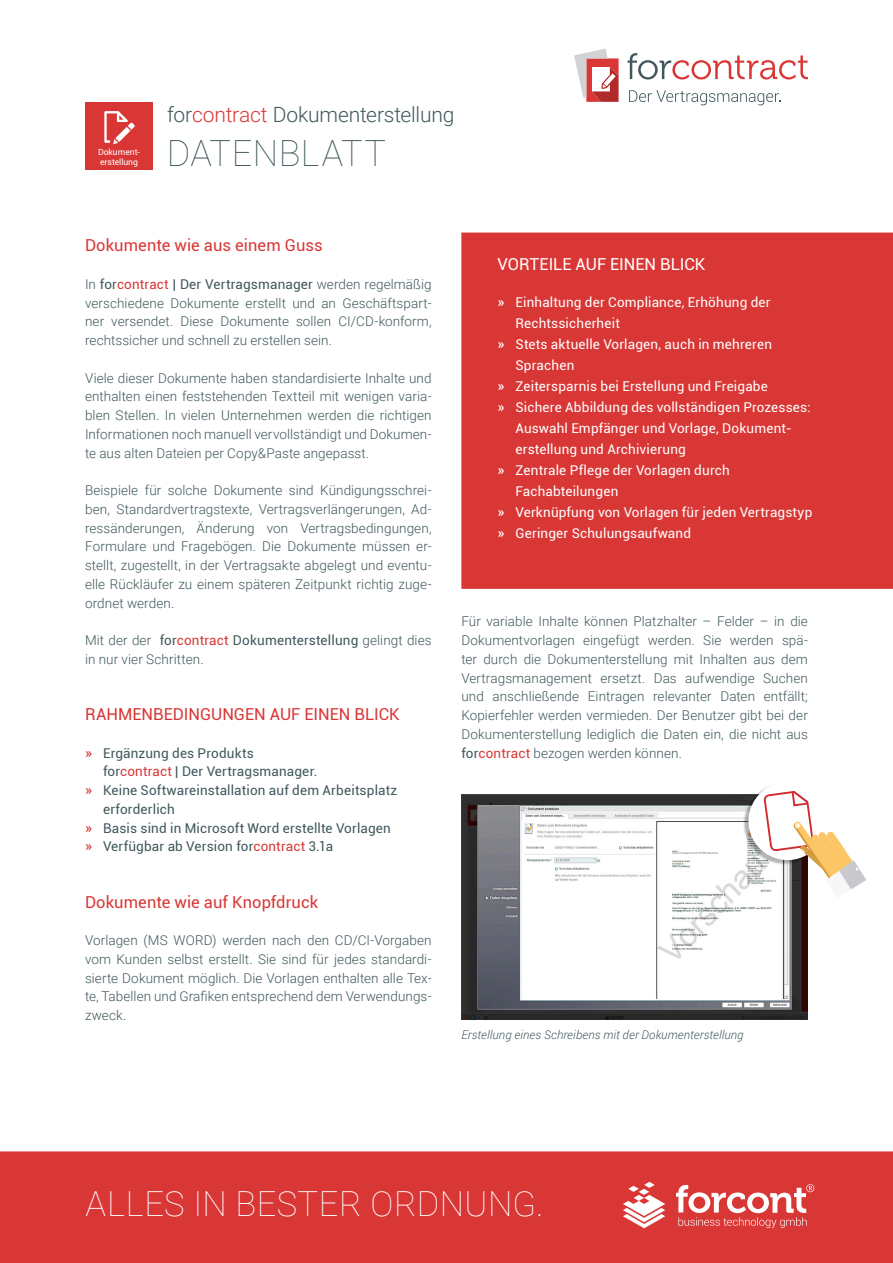
<style>
.page{position:relative;width:893px;height:1263px;background:#fff}
.page>*{position:absolute;margin:0;border:0;box-sizing:border-box;transform-origin:0 0}
.fc_Titel_H1{font:100 36px "Roboto";letter-spacing:.015em;color:#40585c}
.fc_Claim{font:100 34.5px "Roboto";letter-spacing:.01em;color:#fff}
.fc_Titel_H2{font:300 21px "Roboto";letter-spacing:-.005em;color:#40585c}
.fc_U2{font:16.5px "Roboto";color:#d93735}
.fc_U2_INFOBOX{font:16.5px "Roboto";color:#fff}
.fc_Fließtext{font:300 13.5px/18.8px "Roboto";letter-spacing:.005em;color:#40585c;text-align:justify}
.t1{font:13.5px/21px "Roboto";letter-spacing:.015em;color:#fff}
.t2{font:13.5px/18.8px "Roboto";letter-spacing:.01em;color:#40585c}
.fc_Bildunterschrift{font:italic 300 12px "Roboto";letter-spacing:.01em;color:#40585c}
.t3{font:8.55px/9.9px "Roboto";letter-spacing:-.005em;color:#fff}
.s1{color:#d93735}
.s2{font-weight:400}
.s3{font-weight:400;color:#d93735}
.s4{font-size:15px;color:#d93735}
.s5{font-size:15px}
</style>
<div class="page">
<div style="left:0;top:1151px;width:893px;height:112px;background:#d93735"></div>
<svg style="left:676px;top:1184px;width:138px;height:44px"></svg>
<svg style="left:623px;top:1182px;width:42px;height:46px"></svg>
<svg style="left:627px;top:53px;width:181px;height:27px"></svg>
<svg style="left:629px;top:90px;width:152px;height:15px"></svg>
<svg style="left:574px;top:49px;width:45px;height:53px"></svg>
<div style="left:461px;top:233px;width:432px;height:356px;background:#d93735"></div>
<img style="left:461px;top:795px;width:347px;height:225px">
<img style="left:741px;top:794px;width:5px;height:81px">
<svg style="left:746px;top:786px;width:120px;height:112px"></svg>
<div style="left:85px;top:102px;width:68px;height:68px;background:#d93735"></div>
<svg style="left:104px;top:111px;width:31px;height:33px"></svg>
<p class="t3" style="left:98px;top:147px;width:43px">Dokument&shy;erstellung</p>
<p class="fc_Titel_H2" style="left:167px;top:100px;width:289px">for<span class="s1">contract</span> Dokumenterstellung</p>
<p class="fc_Titel_H1" style="left:167px;top:128px;width:221px">DATENBLATT</p>
<p class="fc_U2" style="left:85px;top:234px;width:239px">Dokumente wie aus einem Guss</p>
<p class="fc_Fließtext" style="left:85px;top:274px;width:348px">In <span class="s2">for</span><span class="s3">contract</span> <span class="s2">| Der Vertragsmanager</span> werden regelmäßig verschiedene Dokumente erstellt und an Geschäftspart&shy;ner versendet. Diese Dokumente sollen CI/CD-konform, rechtssicher und schnell zu erstellen sein.</p>
<p class="fc_Fließtext" style="left:85px;top:368px;width:348px">Viele dieser Dokumente haben standardisierte Inhalte und enthalten einen feststehenden Textteil mit wenigen varia&shy;blen Stellen. In vielen Unternehmen werden die richtigen Informationen noch manuell vervollständigt und Dokumen&shy;te aus alten Dateien per Copy&amp;Paste angepasst.</p>
<p class="fc_Fließtext" style="left:85px;top:480px;width:348px">Beispiele für solche Dokumente sind Kündigungsschrei&shy;ben, Standardvertragstexte, Vertragsverlängerungen, Ad&shy;ressänderungen, Änderung von Vertragsbedingungen, Formulare und Fragebögen. Die Dokumente müssen er&shy;stellt, zugestellt, in der Vertragsakte abgelegt und eventu&shy;elle Rückläufer zu einem späteren Zeitpunkt richtig zuge&shy;ordnet werden.</p>
<p class="fc_Fließtext" style="left:85px;top:630px;width:348px">Mit der der <span class="s2">for</span><span class="s3">contract</span> <span class="s2">Dokumenterstellung</span> gelingt dies in nur vier Schritten.</p>
<p class="fc_U2" style="left:85px;top:703px;width:316px">RAHMENBEDINGUNGEN AUF EINEN BLICK</p>
<p class="t2" style="left:103px;top:743px;width:216px;text-indent:-18px"><span class="s4">»</span> Ergänzung des Produkts for<span class="s1">contract</span> | Der Vertragsmanager.</p>
<p class="t2" style="left:103px;top:780px;width:296px;text-indent:-18px"><span class="s4">»</span> Keine Softwareinstallation auf dem Arbeitsplatz erforderlich</p>
<p class="t2" style="left:85px;top:818px;width:307px"><span class="s4">»</span> Basis sind in Microsoft Word erstellte Vorlagen</p>
<p class="t2" style="left:85px;top:837px;width:250px"><span class="s4">»</span> Verfügbar ab Version for<span class="s1">contract</span> 3.1a</p>
<p class="fc_U2" style="left:85px;top:890px;width:235px">Dokumente wie auf Knopfdruck</p>
<p class="fc_Fließtext" style="left:85px;top:930px;width:348px">Vorlagen (MS WORD) werden nach den CD/CI-Vorgaben vom Kunden selbst erstellt. Sie sind für jedes standardi&shy;sierte Dokument möglich. Die Vorlagen enthalten alle Tex&shy;te, Tabellen und Grafiken entsprechend dem Verwendungs&shy;zweck.</p>
<p class="fc_U2_INFOBOX" style="left:497px;top:253px;width:209px">VORTEILE AUF EINEN BLICK</p>
<p class="t1" style="left:515px;top:291px;width:257px;text-indent:-18px"><span class="s5">»</span> Einhaltung der Compliance, Erhöhung der<br>Rechtssicherheit</p>
<p class="t1" style="left:515px;top:333px;width:258px;text-indent:-18px"><span class="s5">»</span> Stets aktuelle Vorlagen, auch in mehreren<br>Sprachen</p>
<p class="t1" style="left:497px;top:375px;width:272px"><span class="s5">»</span> Zeitersparnis bei Erstellung und Freigabe</p>
<p class="t1" style="left:515px;top:396px;width:296px;text-indent:-18px"><span class="s5">»</span> Sichere Abbildung des vollständigen Prozesses:<br>Auswahl Empfänger und Vorlage, Dokument&shy;erstellung und Archivierung</p>
<p class="t1" style="left:515px;top:459px;width:216px;text-indent:-18px"><span class="s5">»</span> Zentrale Pflege der Vorlagen durch<br>Fachabteilungen</p>
<p class="t1" style="left:497px;top:501px;width:316px"><span class="s5">»</span> Verknüpfung von Vorlagen für jeden Vertragstyp</p>
<p class="t1" style="left:497px;top:522px;width:195px"><span class="s5">»</span> Geringer Schulungsaufwand</p>
<p class="fc_Fließtext" style="left:461px;top:612px;width:348px">Für variable Inhalte können Platzhalter – Felder – in die Dokumentvorlagen eingefügt werden. Sie werden spä&shy;ter durch die Dokumenterstellung mit Inhalten aus dem Vertragsmanagement ersetzt. Das aufwendige Suchen und anschließende Eintragen relevanter Daten entfällt; Kopierfehler werden vermieden. Der Benutzer gibt bei der Dokumenterstellung lediglich die Daten ein, die nicht aus <span class="s2">for</span><span class="s3">contract</span> bezogen werden können.</p>
<p class="fc_Bildunterschrift" style="left:461px;top:1026px;width:284px">Erstellung eines Schreibens mit der Dokumenterstellung</p>
<p class="fc_Claim" style="left:86px;top:1180px;width:459px">ALLES IN BESTER ORDNUNG.</p>
</div>
